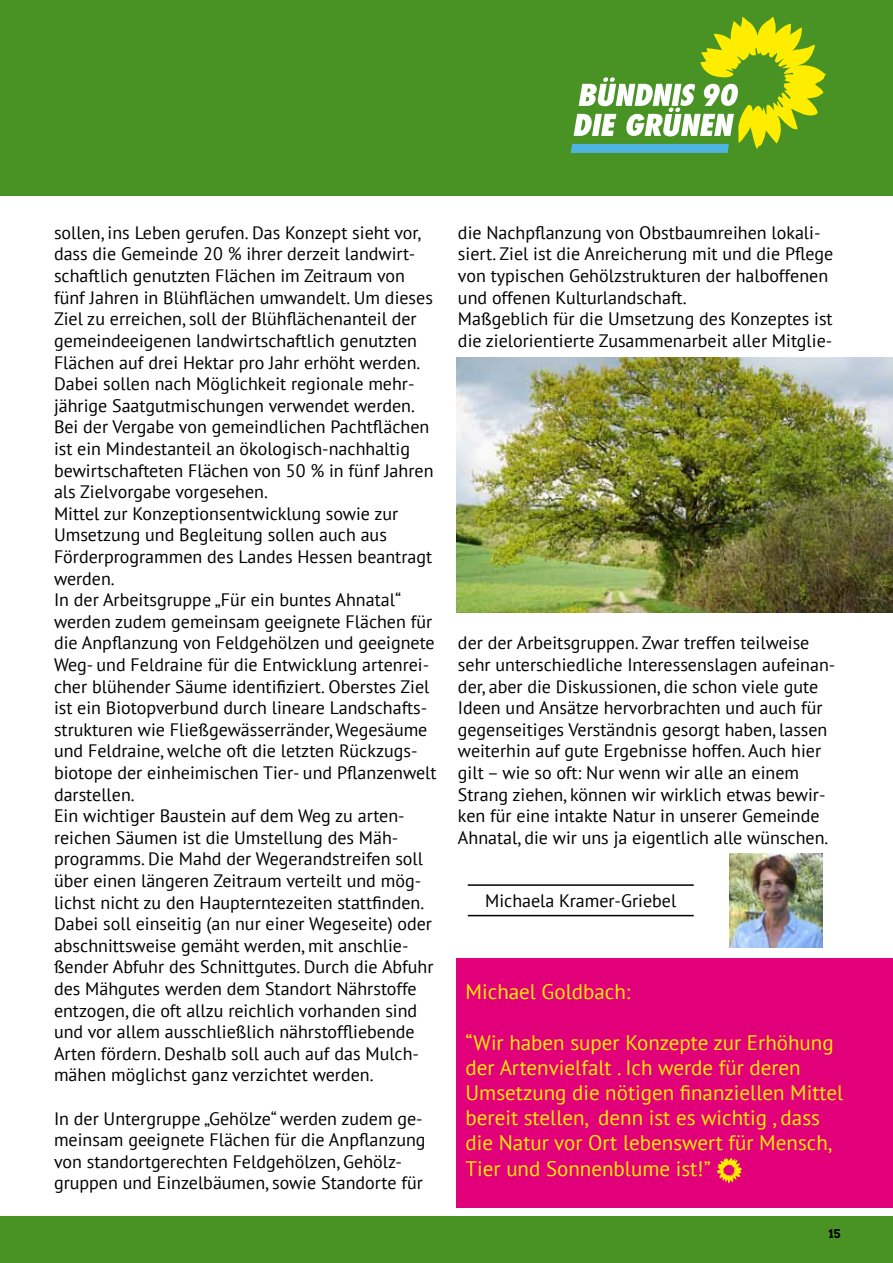
<style>
.page{position:relative;width:893px;height:1263px;background:#fff}
.page>*{position:absolute;margin:0;border:0;box-sizing:border-box;transform-origin:0 0}
.t1{font:21px/25.2px "PT Sans";color:#ffed00}
.t2{font:18px/21.6px "PT Sans";color:#000}
.t3{font:12px "Arvo Gr 00 F Cn";color:#000}
</style>
<div class="page">
<div style="left:0;top:0;width:893px;height:196px;background:#489324"></div>
<div style="left:0;top:1216px;width:893px;height:47px;background:#489324"></div>
<svg style="left:571px;top:17px;width:255px;height:136px"></svg>
<div style="left:456px;top:958px;width:437px;height:250px;background:#e2007a"></div>
<img style="left:456px;top:357px;width:437px;height:255px">
<hr style="left:468px;top:884px;width:226px;height:2px;background:#000">
<hr style="left:468px;top:915px;width:226px;height:1px;background:#000">
<svg style="left:716px;top:1158px;width:26px;height:25px"></svg>
<img style="left:729px;top:853px;width:94px;height:94px">
<p class="t2" style="left:54px;top:221px;width:384px">sollen, ins Leben gerufen. Das Konzept sieht vor, dass die Gemeinde 20 % ihrer derzeit landwirt&shy;schaftlich genutzten Flächen im Zeitraum von fünf Jahren in Blühflächen umwandelt. Um dieses Ziel zu erreichen, soll der Blühflächenanteil der gemeindeeigenen landwirtschaftlich genutzten Flächen auf drei Hektar pro Jahr erhöht werden.<br>Dabei sollen nach Möglichkeit regionale mehr&shy;jährige Saatgutmischungen verwendet werden.<br>Bei der Vergabe von gemeindlichen Pachtflächen ist ein Mindestanteil an ökologisch-nachhaltig bewirtschafteten Flächen von 50 % in fünf Jahren als Zielvorgabe vorgesehen.<br>Mittel zur Konzeptionsentwicklung sowie zur Umsetzung und Begleitung sollen auch aus Förderprogrammen des Landes Hessen beantragt werden.<br>In der Arbeitsgruppe „Für ein buntes Ahnatal“ werden zudem gemeinsam geeignete Flächen für die Anpflanzung von Feldgehölzen und geeignete Weg- und Feldraine für die Entwicklung artenrei&shy;cher blühender Säume identifiziert. Oberstes Ziel ist ein Biotopverbund durch lineare Landschafts&shy;strukturen wie Fließgewässerränder, Wegesäume und Feldraine, welche oft die letzten Rückzugs&shy;biotope der einheimischen Tier- und Pflanzenwelt darstellen.<br>Ein wichtiger Baustein auf dem Weg zu arten&shy;reichen Säumen ist die Umstellung des Mäh&shy;programms. Die Mahd der Wegerandstreifen soll über einen längeren Zeitraum verteilt und mög&shy;lichst nicht zu den Haupterntezeiten stattfinden.<br>Dabei soll einseitig (an nur einer Wegeseite) oder abschnittsweise gemäht werden, mit anschlie&shy;ßender Abfuhr des Schnittgutes. Durch die Abfuhr des Mähgutes werden dem Standort Nährstoffe entzogen, die oft allzu reichlich vorhanden sind und vor allem ausschließlich nährstoffliebende Arten fördern. Deshalb soll auch auf das Mulch&shy;mähen möglichst ganz verzichtet werden.</p>
<p class="t2" style="left:54px;top:1107px;width:373px">In der Untergruppe „Gehölze“ werden zudem ge&shy;meinsam geeignete Flächen für die Anpflanzung von standortgerechten Feldgehölzen, Gehölz&shy;gruppen und Einzelbäumen, sowie Standorte für</p>
<p class="t2" style="left:458px;top:221px;width:377px">die Nachpflanzung von Obstbaumreihen lokali&shy;siert. Ziel ist die Anreicherung mit und die Pflege von typischen Gehölzstrukturen der halboffenen und offenen Kulturlandschaft.<br>Maßgeblich für die Umsetzung des Konzeptes ist die zielorientierte Zusammenarbeit aller Mitglie-</p>
<p class="t2" style="left:458px;top:632px;width:379px">der der Arbeitsgruppen. Zwar treffen teilweise sehr unterschiedliche Interessenslagen aufeinan&shy;der, aber die Diskussionen, die schon viele gute Ideen und Ansätze hervorbrachten und auch für gegenseitiges Verständnis gesorgt haben, lassen weiterhin auf gute Ergebnisse hoffen. Auch hier gilt – wie so oft: Nur wenn wir alle an einem Strang ziehen, können wir wirklich etwas bewir&shy;ken für eine intakte Natur in unserer Gemeinde Ahnatal, die wir uns ja eigentlich alle wünschen.</p>
<p class="t2" style="left:485px;top:889px;width:193px">Michaela Kramer-Griebel</p>
<p class="t1" style="left:466px;top:979px;width:166px">Michael Goldbach:</p>
<p class="t1" style="left:466px;top:1029px;width:379px">“Wir haben super Konzepte zur Erhöhung der Artenvielfalt . Ich werde für deren Umsetzung die nötigen finanziellen Mittel bereit stellen, denn ist es wichtig , dass die Natur vor Ort lebenswert für Mensch, Tier und Sonnenblume ist!”</p>
<p class="t3" style="left:829px;top:1225px;width:13px">15</p>
</div>
